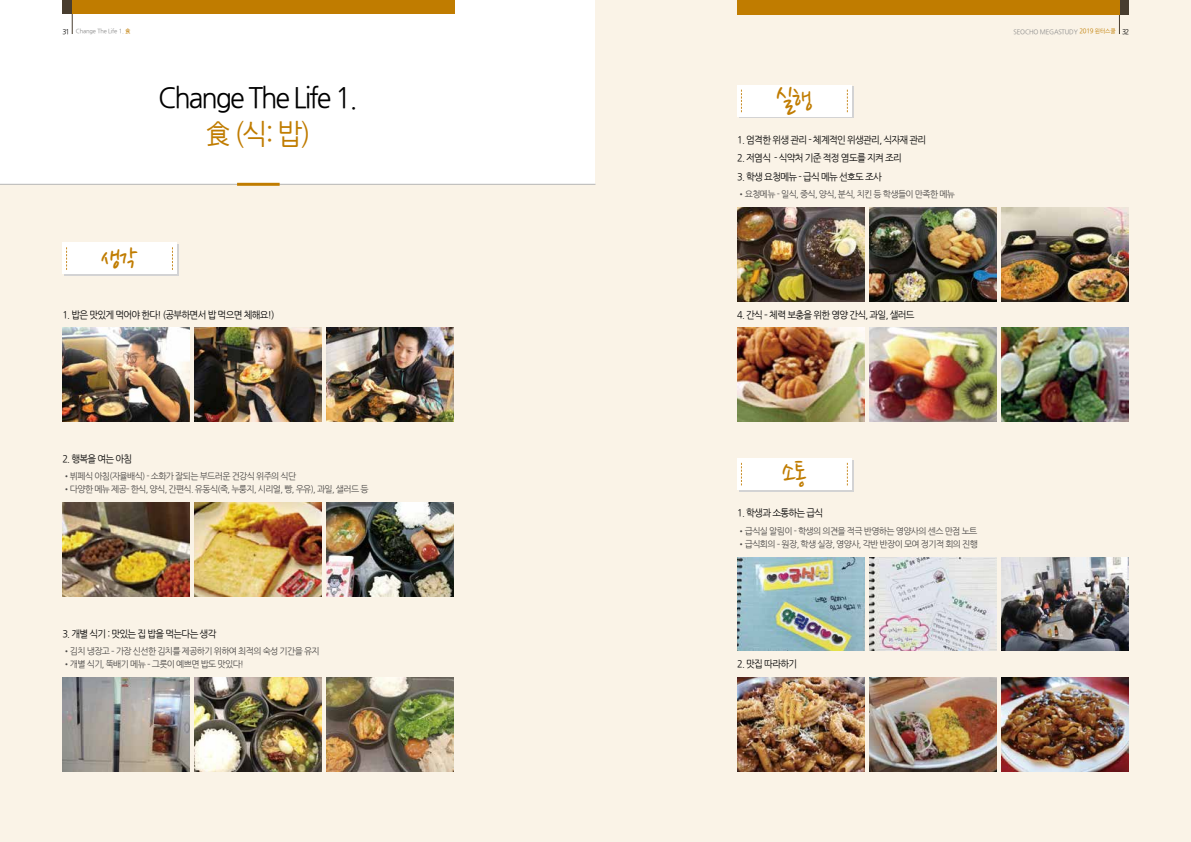
<style>
.page{position:relative;width:1191px;height:842px;background:#fff}
.page>*{position:absolute;margin:0;border:0;box-sizing:border-box;transform-origin:0 0}
.t1{font:31.7px "Nanum Pen";color:#c07c00;scale:.92 1}
.t2{font:29px "Nanum Pen";color:#c07c00;scale:.92 1}
.t3{font:28.4px "Nanum Gothic";letter-spacing:-.075em;color:#000;scale:.95 1}
.t4{font:28.4px "Nanum Gothic";color:#c07c00;scale:.95 1}
.t5{font:9.8px "Nanum Gothic";letter-spacing:-.075em;color:#000;scale:.95 1}
.t6{font:9px "Nanum Gothic";letter-spacing:-.075em;color:#4c4948}
.t7{font:7px "Nanum Gothic";color:#000;scale:.95 1}
.t8{font:6.5px "Nanum Gothic";letter-spacing:-.03em;color:#898989}
.t9{font:6px "Nanum Gothic";letter-spacing:-.025em;color:#898989}
.s1{color:#c07c00}
.s2{font-size:6px;color:#c07c00}
.s3{font-size:7px;color:#000}
</style>
<div class="page">
<svg style="left:72px;top:14px;width:1px;height:20px"></svg>
<div style="left:62px;top:0;width:10px;height:14px;background:#483d2f"></div>
<div style="left:72px;top:0;width:382px;height:14px;background:#c07c00"></div>
<div style="left:595px;top:0;width:596px;height:842px;background:#faf3e7"></div>
<div style="left:0;top:184px;width:595px;height:658px;background:#faf3e7"></div>
<div style="left:64px;top:245px;width:114px;height:31px;background:#d3d3d4"></div>
<div style="left:62px;top:243px;width:115px;height:31px;background:#fff"></div>
<svg style="left:66px;top:247px;width:1px;height:23px"></svg>
<svg style="left:172px;top:247px;width:1px;height:23px"></svg>
<img style="left:62px;top:503px;width:127px;height:93px">
<img style="left:195px;top:503px;width:126px;height:93px">
<img style="left:327px;top:503px;width:127px;height:93px">
<img style="left:62px;top:677px;width:127px;height:94px">
<img style="left:195px;top:677px;width:126px;height:94px">
<img style="left:327px;top:677px;width:127px;height:94px">
<img style="left:62px;top:328px;width:127px;height:93px">
<img style="left:195px;top:328px;width:126px;height:93px">
<img style="left:327px;top:328px;width:127px;height:93px">
<img style="left:737px;top:208px;width:127px;height:93px">
<img style="left:869px;top:208px;width:127px;height:93px">
<img style="left:1001px;top:208px;width:127px;height:93px">
<img style="left:737px;top:328px;width:127px;height:93px">
<img style="left:869px;top:328px;width:127px;height:93px">
<img style="left:1001px;top:328px;width:127px;height:93px">
<img style="left:737px;top:557px;width:127px;height:94px">
<img style="left:869px;top:557px;width:127px;height:94px">
<img style="left:1001px;top:557px;width:127px;height:94px">
<img style="left:737px;top:677px;width:127px;height:94px">
<img style="left:869px;top:677px;width:127px;height:94px">
<img style="left:1001px;top:677px;width:127px;height:94px">
<div style="left:739px;top:87px;width:114px;height:31px;background:#fff"></div>
<div style="left:737px;top:85px;width:114px;height:31px;background:#fff"></div>
<svg style="left:741px;top:90px;width:1px;height:22px"></svg>
<svg style="left:847px;top:90px;width:1px;height:22px"></svg>
<div style="left:739px;top:460px;width:114px;height:31px;background:#fff"></div>
<div style="left:737px;top:458px;width:114px;height:31px;background:#fff"></div>
<svg style="left:741px;top:463px;width:1px;height:22px"></svg>
<svg style="left:847px;top:463px;width:1px;height:22px"></svg>
<hr style="left:0;top:184px;width:595px;height:1px;background:#b5b6b6">
<hr style="left:237px;top:183px;width:43px;height:3px;background:#c07c00">
<svg style="left:1119px;top:14px;width:1px;height:20px"></svg>
<div style="left:1119px;top:0;width:10px;height:14px;background:#483d2f"></div>
<div style="left:737px;top:0;width:382px;height:14px;background:#c07c00"></div>
<p class="t7" style="left:62px;top:28px;width:9px">31</p>
<p class="t9" style="left:76px;top:29px;width:56px">Change The Life 1. <span class="s1">食</span></p>
<p class="t8" style="left:1013px;top:29px;width:117px">SEOCHO MEGASTUDY <span class="s1">2019</span> <span class="s2">윈터스쿨</span> <span class="s3">32</span></p>
<h3 class="t3" style="left:158px;top:84px;width:211px">Change The Life 1.</h3>
<h3 class="t4" style="left:205px;top:120px;width:112px">食 (식: 밥)</h3>
<h1 class="t1" style="left:101px;top:244px;width:41px">생각</h1>
<h1 class="t1" style="left:776px;top:86px;width:40px">실행</h1>
<p class="t5" style="left:737px;top:135px;width:200px">1. 엄격한 위생 관리 - 체계적인 위생관리, 식자재 관리</p>
<p class="t5" style="left:737px;top:153px;width:175px">2. 저염식 - 식약처 기준 적정 염도를 지켜 조리</p>
<p class="t5" style="left:737px;top:172px;width:154px">3. 학생 요청메뉴 - 급식 메뉴 선호도 조사</p>
<p class="t6" style="left:737px;top:190px;width:219px">•요청메뉴 - 일식, 중식, 양식, 분식, 치킨 등 학생들이 만족한 메뉴</p>
<p class="t5" style="left:62px;top:310px;width:225px">1. 밥은 맛있게 먹어야 한다! (공부하면서 밥 먹으면 체해요!)</p>
<p class="t5" style="left:62px;top:454px;width:75px">2. 행복을 여는 아침</p>
<p class="t6" style="left:62px;top:472px;width:235px">•뷔페식 아침(자율배식) - 소화가 잘되는 부드러운 건강식 위주의 식단</p>
<p class="t6" style="left:62px;top:485px;width:308px">•다양한 메뉴 제공- 한식, 양식, 간편식. 유동식(죽, 누룽지, 시리얼, 빵, 우유), 과일, 샐러드 등</p>
<p class="t5" style="left:62px;top:629px;width:164px">3. 개별 식기 : 맛있는 집 밥을 먹는다는 생각</p>
<p class="t6" style="left:62px;top:647px;width:259px">•김치 냉장고 – 가장 신선한 김치를 제공하기 위하여 최적의 숙성 기간을 유지</p>
<p class="t6" style="left:62px;top:660px;width:183px">•개별 식기, 뚝배기 메뉴 – 그릇이 예쁘면 밥도 맛있다!</p>
<p class="t5" style="left:737px;top:310px;width:188px">4. 간식 – 체력 보충을 위한 영양 간식, 과일, 샐러드</p>
<h2 class="t2" style="left:782px;top:459px;width:28px">소통</h2>
<p class="t5" style="left:737px;top:508px;width:92px">1. 학생과 소통하는 급식</p>
<p class="t6" style="left:737px;top:527px;width:242px">•급식실 알림이 - 학생의 의견을 적극 반영하는 영양사의 센스 만점 노트</p>
<p class="t6" style="left:737px;top:540px;width:242px">•급식회의 – 원장, 학생 실장, 영양사, 각반 반장이 모여 정기적 회의 진행</p>
<p class="t5" style="left:737px;top:659px;width:65px">2. 맛집 따라하기</p>
</div>
